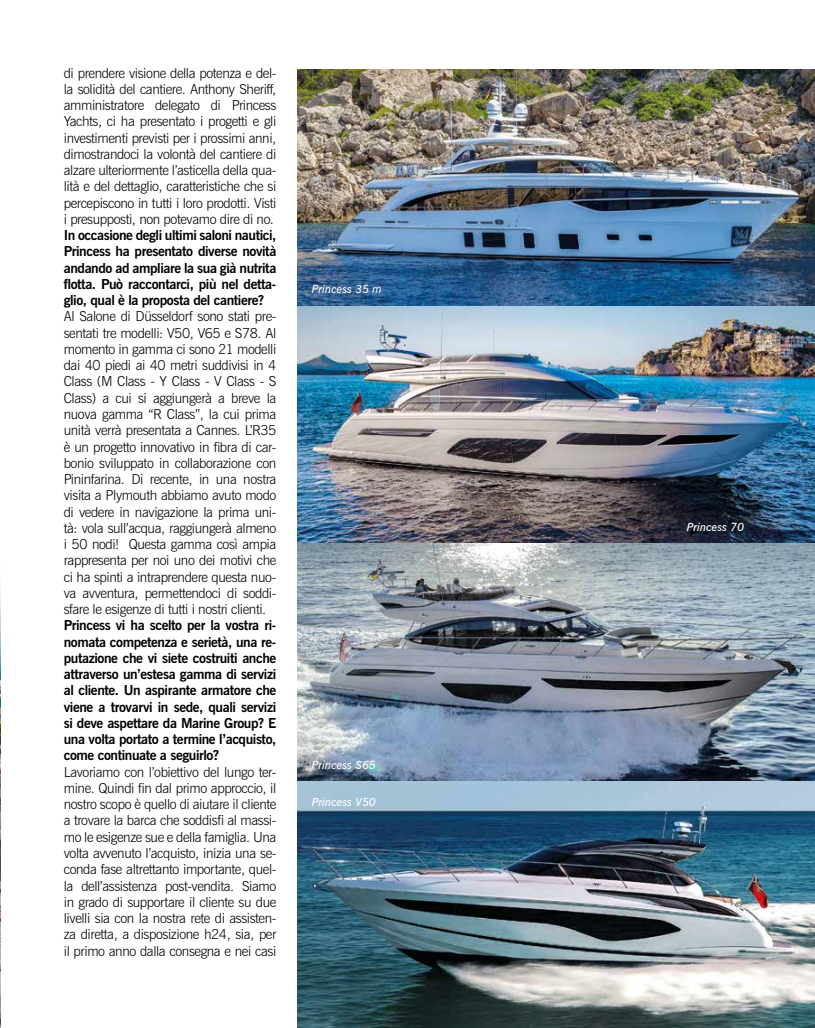
<style>
.page{position:relative;width:815px;height:1028px;background:#fff}
.page>*{position:absolute;margin:0;border:0;box-sizing:border-box;transform-origin:0 0}
.t1{font:300 13.75px/16.2px "News Gothic BT";letter-spacing:-.03em;color:#000;text-align:justify}
.t2{font:700 13.75px/16.2px "News Gothic BT";letter-spacing:-.03em;color:#000;text-align:justify}
.t3{font:italic 600 11.25px "News Gothic BT";color:#fff}
</style>
<div class="page">
<img style="left:0;top:587px;width:1px;height:441px">
<img style="left:298px;top:69px;width:517px;height:959px">
<p class="t1" style="left:64px;top:64px;width:214px">di prendere visione della potenza e del&shy;la solidità del cantiere. Anthony Sheriff, amministratore delegato di Princess Yachts, ci ha presentato i progetti e gli investimenti previsti per i prossimi anni, dimostrandoci la volontà del cantiere di alzare ulteriormente l’asticella della qua&shy;lità e del dettaglio, caratteristiche che si percepiscono in tutti i loro prodotti. Visti i presupposti, non potevamo dire di no.</p>
<p class="t2" style="left:64px;top:227px;width:214px">In occasione degli ultimi saloni nautici, Princess ha presentato diverse novità andando ad ampliare la sua già nutrita flotta. Può raccontarci, più nel detta&shy;glio, qual è la proposta del cantiere?</p>
<p class="t1" style="left:64px;top:308px;width:214px">Al Salone di Düsseldorf sono stati pre&shy;sentati tre modelli: V50, V65 e S78. Al momento in gamma ci sono 21 modelli dai 40 piedi ai 40 metri suddivisi in 4<br>Class (M Class - Y Class - V Class - S Class) a cui si aggiungerà a breve la nuova gamma “R Class”, la cui prima unità verrà presentata a Cannes. L’R35 è un progetto innovativo in fibra di car&shy;bonio sviluppato in collaborazione con Pininfarina. Di recente, in una nostra visita a Plymouth abbiamo avuto modo di vedere in navigazione la prima uni&shy;tà: vola sull’acqua, raggiungerà almeno i 50 nodi! Questa gamma così ampia rappresenta per noi uno dei motivi che ci ha spinti a intraprendere questa nuo&shy;va avventura, permettendoci di soddi&shy;sfare le esigenze di tutti i nostri clienti.</p>
<p class="t2" style="left:64px;top:617px;width:214px">Princess vi ha scelto per la vostra ri&shy;nomata competenza e serietà, una re&shy;putazione che vi siete costruiti anche attraverso un’estesa gamma di servizi al cliente. Un aspirante armatore che viene a trovarvi in sede, quali servizi si deve aspettare da Marine Group? E una volta portato a termine l’acquisto, come continuate a seguirlo?</p>
<p class="t1" style="left:64px;top:763px;width:214px">Lavoriamo con l’obiettivo del lungo ter&shy;mine. Quindi fin dal primo approccio, il nostro scopo è quello di aiutare il cliente a trovare la barca che soddisfi al massi&shy;mo le esigenze sue e della famiglia. Una volta avvenuto l’acquisto, inizia una se&shy;conda fase altrettanto importante, quel&shy;la dell’assistenza post-vendita. Siamo in grado di supportare il cliente su due livelli sia con la nostra rete di assisten&shy;za diretta, a disposizione h24, sia, per il primo anno dalla consegna e nei casi</p>
<p class="t3" style="left:312px;top:282px;width:71px">Princess 35 m</p>
<p class="t3" style="left:312px;top:757px;width:66px">Princess S65</p>
<p class="t3" style="left:312px;top:795px;width:66px">Princess V50</p>
<p class="t3" style="left:687px;top:520px;width:59px">Princess 70</p>
</div>
